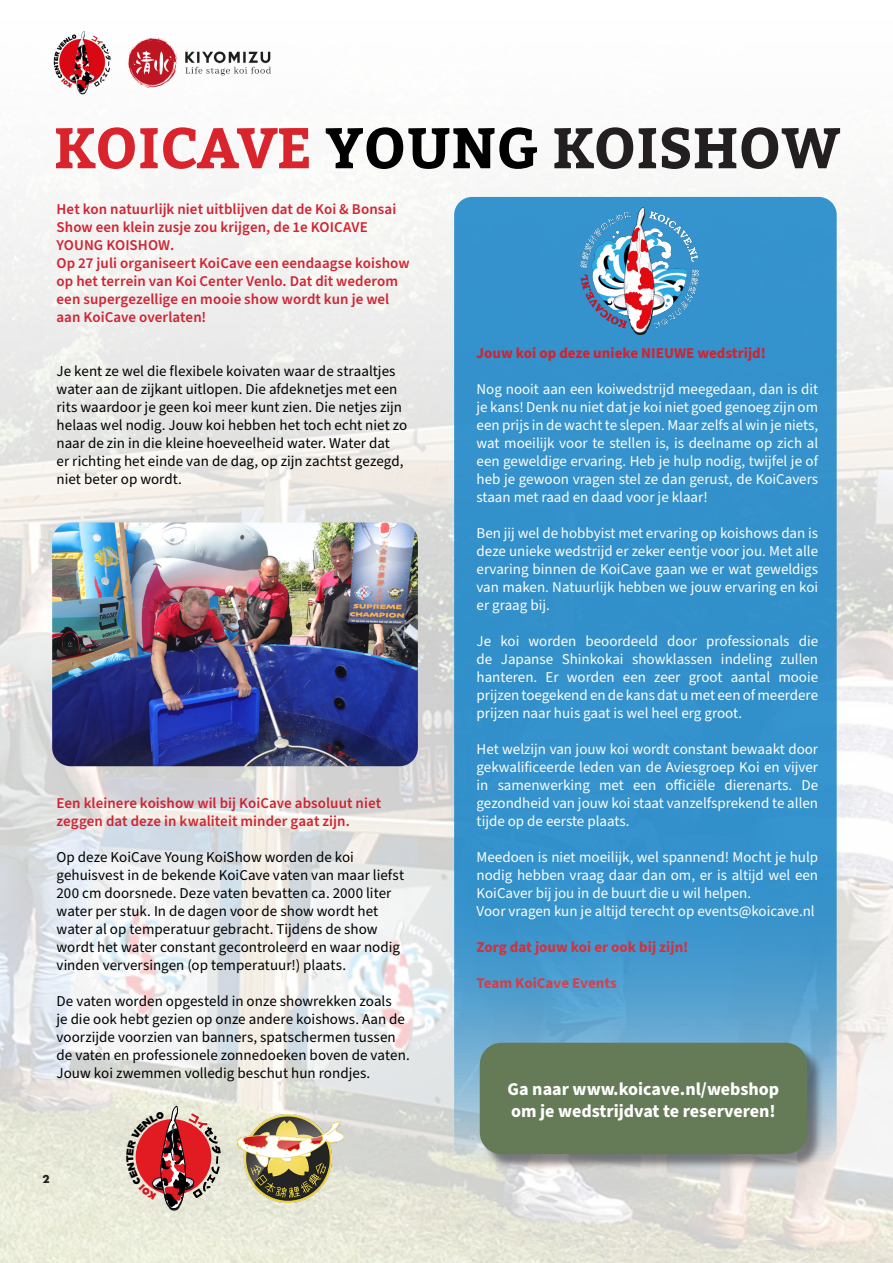
<style>
.page{position:relative;width:893px;height:1263px;background:#fff}
.page>*{position:absolute;margin:0;border:0;box-sizing:border-box;transform-origin:0 0}
._36_Title_gray_Bitter{font:700 57px "Bitter";color:#d9242d}
.t1{font:700 18px "Source Sans Pro";color:#fff}
.t2{font:15px/18px "Source Sans Pro";color:#fff;text-align:justify}
._8_Content_gray_Source_Sans_Pro{font:15px/18px "Source Sans Pro";color:#000}
._8_Content_gray_Source_Sans_Pro-2{font:600 15px/18px "Source Sans Pro";letter-spacing:.005em;color:#d02533}
.t3{font:700 15px "Source Sans Pro";color:#d02533}
.t4{font:700 12px "Futura PT";color:#231f20}
.s1{color:#000001}
.s2{color:#231f20}
</style>
<div class="page">
<img style="left:0;top:196px;width:893px;height:1067px">
<img style="left:128px;top:37px;width:143px;height:52px">
<svg style="left:454px;top:197px;width:383px;height:965px;background:#3993cb"></svg>
<div style="left:481px;top:1044px;width:342px;height:126px;background:#231f20;opacity:.5"></div>
<div style="left:480px;top:1043px;width:327px;height:111px;background:#657a56;border-radius:22px"></div>
<img style="left:580px;top:208px;width:118px;height:126px">
<img style="left:52px;top:522px;width:366px;height:244px">
<img style="left:238px;top:1114px;width:105px;height:88px">
<img style="left:53px;top:31px;width:58px;height:64px">
<svg style="left:126px;top:1106px;width:95px;height:104px;background:#c8857f"></svg>
<p class="_36_Title_gray_Bitter" style="left:54px;top:111px;width:788px">KOICAVE <span class="s1">YOUNG</span> <span class="s2">KOISHOW</span></p>
<p class="_8_Content_gray_Source_Sans_Pro-2" style="left:57px;top:200px;width:341px">Het kon natuurlijk niet uitblijven dat de Koi &amp; Bonsai<br>Show een klein zusje zou krijgen, de 1e KOICAVE<br>YOUNG KOISHOW.</p>
<p class="_8_Content_gray_Source_Sans_Pro-2" style="left:57px;top:254px;width:354px">Op 27 juli organiseert KoiCave een eendaagse koishow op het terrein van Koi Center Venlo. Dat dit wederom een supergezellige en mooie show wordt kun je wel aan KoiCave overlaten!</p>
<p class="_8_Content_gray_Source_Sans_Pro" style="left:57px;top:362px;width:352px">Je kent ze wel die flexibele koivaten waar de straaltjes water aan de zijkant uitlopen. Die afdeknetjes met een rits waardoor je geen koi meer kunt zien. Die netjes zijn helaas wel nodig. Jouw koi hebben het toch echt niet zo naar de zin in die kleine hoeveelheid water. Water dat<br>er richting het einde van de dag, op zijn zachtst gezegd, niet beter op wordt.</p>
<p class="_8_Content_gray_Source_Sans_Pro-2" style="left:57px;top:794px;width:326px">Een kleinere koishow wil bij KoiCave absoluut niet zeggen dat deze in kwaliteit minder gaat zijn.</p>
<p class="_8_Content_gray_Source_Sans_Pro" style="left:57px;top:848px;width:349px">Op deze KoiCave Young KoiShow worden de koi gehuisvest in de bekende KoiCave vaten van maar liefst 200 cm doorsnede. Deze vaten bevatten ca. 2000 liter water per stuk. In de dagen voor de show wordt het water al op temperatuur gebracht. Tijdens de show wordt het water constant gecontroleerd en waar nodig vinden verversingen (op temperatuur!) plaats.</p>
<p class="_8_Content_gray_Source_Sans_Pro" style="left:57px;top:992px;width:355px">De vaten worden opgesteld in onze showrekken zoals<br>je die ook hebt gezien op onze andere koishows. Aan de voorzijde voorzien van banners, spatschermen tussen de vaten en professionele zonnedoeken boven de vaten.<br>Jouw koi zwemmen volledig beschut hun rondjes.</p>
<p class="t4" style="left:42px;top:1171px;width:9px">2</p>
<p class="t3" style="left:477px;top:343px;width:291px">Jouw koi op deze unieke NIEUWE wedstrijd!</p>
<p class="t2" style="left:477px;top:381px;width:343px">Nog nooit aan een koiwedstrijd meegedaan, dan is dit je kans! Denk nu niet dat je koi niet goed genoeg zijn om een prijs in de wacht te slepen. Maar zelfs al win je niets, wat moeilijk voor te stellen is, is deelname op zich al een geweldige ervaring. Heb je hulp nodig, twijfel je of heb je gewoon vragen stel ze dan gerust, de KoiCavers staan met raad en daad voor je klaar!</p>
<p class="t2" style="left:477px;top:525px;width:343px">Ben jij wel de hobbyist met ervaring op koishows dan is deze unieke wedstrijd er zeker eentje voor jou. Met alle ervaring binnen de KoiCave gaan we er wat geweldigs van maken. Natuurlijk hebben we jouw ervaring en koi er graag bij.</p>
<p class="t2" style="left:477px;top:633px;width:343px">Je koi worden beoordeeld door professionals die de Japanse Shinkokai showklassen indeling zullen hanteren. Er worden een zeer groot aantal mooie prijzen toegekend en de kans dat u met een of meerdere prijzen naar huis gaat is wel heel erg groot.</p>
<p class="t2" style="left:477px;top:741px;width:343px">Het welzijn van jouw koi wordt constant bewaakt door gekwalificeerde leden van de Aviesgroep Koi en vijver in samenwerking met een officiële dierenarts. De gezondheid van jouw koi staat vanzelfsprekend te allen tijde op de eerste plaats.</p>
<p class="t2" style="left:477px;top:849px;width:343px;text-align:left">Meedoen is niet moeilijk, wel spannend! Mocht je hulp nodig hebben vraag daar dan om, er is altijd wel een KoiCaver bij jou in de buurt die u wil helpen.<br>Voor vragen kun je altijd terecht op events@koicave.nl</p>
<p class="t3" style="left:477px;top:937px;width:213px">Zorg dat jouw koi er ook bij zijn!</p>
<p class="t3" style="left:477px;top:973px;width:142px">Team KoiCave Events</p>
<p class="t1" style="left:508px;top:1077px;width:273px">Ga naar www.koicave.nl/webshop</p>
<p class="t1" style="left:511px;top:1098px;width:266px">om je wedstrijdvat te reserveren!</p>
</div>
